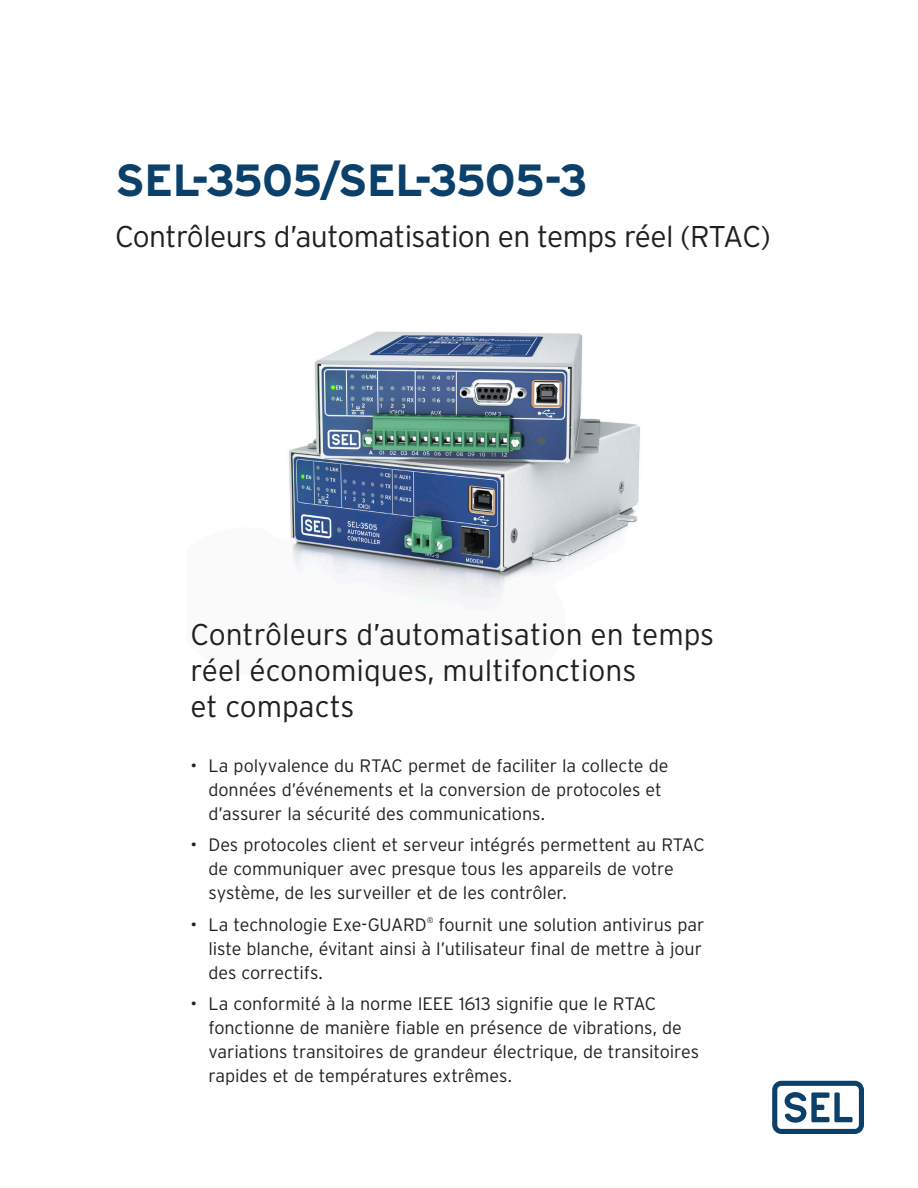
<style>
.page{position:relative;width:918px;height:1188px;background:#fff}
.page>*{position:absolute;margin:0;border:0;box-sizing:border-box;transform-origin:0 0}
.Cover_Title{font:700 45px "Interstate Poly";letter-spacing:-.02em;color:#0b406a}
.Cover_Sub{font:300 30px/36px "Interstate Poly";letter-spacing:-.005em;color:#231f20}
.t1{font:300 18px/24px "Interstate Poly";letter-spacing:-.005em;color:#231f20}
.t2{font:300 8.1px "Interstate Poly";color:#231f20}
</style>
<div class="page">
<img style="left:288px;top:331px;width:352px;height:275px">
<svg style="left:772px;top:1081px;width:92px;height:53px"></svg>
<p class="Cover_Title" style="left:115px;top:147px;width:474px">SEL-3505/SEL-3505-3</p>
<p class="Cover_Sub" style="left:115px;top:216px;width:657px">Contrôleurs d’automatisation en temps réel (RTAC)</p>
<p class="Cover_Sub" style="left:190px;top:615px;width:525px">Contrôleurs d’automatisation en temps réel économiques, multifonctions<br>et compacts</p>
<p class="t1" style="left:208px;top:752px;width:462px;text-indent:-18px">• La polyvalence du RTAC permet de faciliter la collecte de données d’événements et la conversion de protocoles et d’assurer la sécurité des communications.</p>
<p class="t1" style="left:208px;top:832px;width:498px;text-indent:-18px">• Des protocoles client et serveur intégrés permettent au RTAC de communiquer avec presque tous les appareils de votre système, de les surveiller et de les contrôler.</p>
<p class="t1" style="left:190px;top:911px;width:238px">• La technologie Exe-GUARD</p>
<p class="t2" style="left:427px;top:914px;width:8px">®</p>
<p class="t1" style="left:208px;top:911px;width:498px;text-indent:230px">fournit une solution antivirus par liste blanche, évitant ainsi à l’utilisateur final de mettre à jour des correctifs.</p>
<p class="t1" style="left:208px;top:991px;width:492px;text-indent:-18px">• La conformité à la norme IEEE 1613 signifie que le RTAC fonctionne de manière fiable en présence de vibrations, de variations transitoires de grandeur électrique, de transitoires rapides et de températures extrêmes.</p>
</div>
